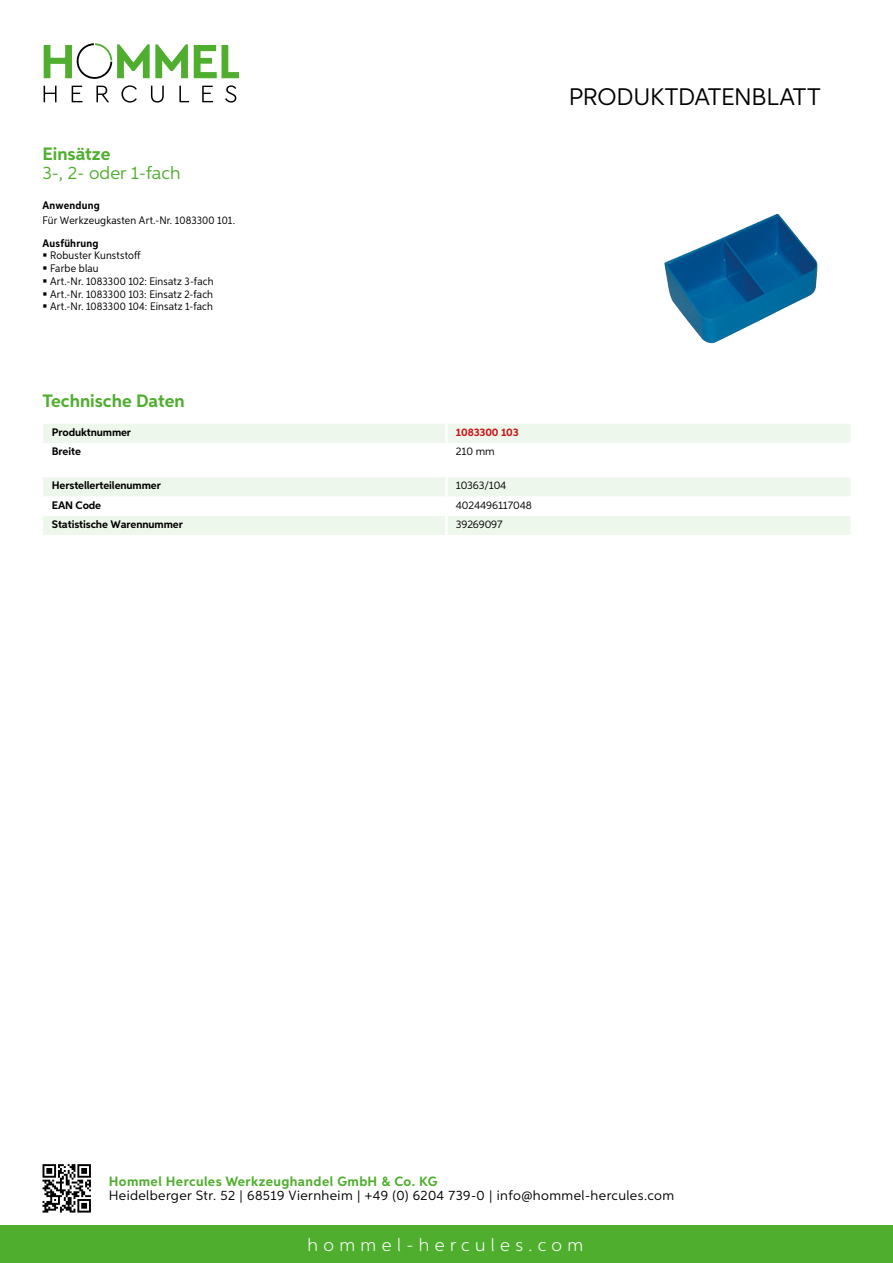
<style>
.page{position:relative;width:893px;height:1263px;background:#fff}
.page>*{position:absolute;margin:0;border:0;box-sizing:border-box;transform-origin:0 0}
.t1{font:24px "Aspira";letter-spacing:-.01em;color:#000}
.t2{font:700 18px "Aspira";color:#50ae2f}
.t3{font:300 18px "Aspira";letter-spacing:.3em;color:#fff}
.t4{font:18px "Aspira";color:#50ae2f}
.t5{font:13.5px "Aspira";letter-spacing:.03em;color:#000}
.t6{font:700 13.5px "Aspira";letter-spacing:.03em;color:#50ae2f}
.t7{font:10.95px/12.8px "Aspira Nar";letter-spacing:.015em;color:#000}
.t8{font:700 10.95px "Aspira";letter-spacing:-.01em;color:#000}
.t9{font:10.95px "Aspira";letter-spacing:-.01em;color:#000}
.t10{font:700 10.95px "Aspira Nar";letter-spacing:.02em;color:#000}
.t11{font:700 10.95px "Aspira";letter-spacing:-.01em;color:#cd1013}
</style>
<div class="page">
<div style="left:0;top:1226px;width:893px;height:37px;background:#50ae2f"></div>
<svg style="left:43px;top:1164px;width:48px;height:48px"></svg>
<svg style="left:194px;top:45px;width:45px;height:33px"></svg>
<svg style="left:44px;top:43px;width:144px;height:36px"></svg>
<svg style="left:44px;top:86px;width:13px;height:16px"></svg>
<svg style="left:72px;top:86px;width:10px;height:16px"></svg>
<svg style="left:96px;top:86px;width:13px;height:16px"></svg>
<svg style="left:121px;top:85px;width:16px;height:18px"></svg>
<svg style="left:151px;top:86px;width:13px;height:17px"></svg>
<svg style="left:179px;top:86px;width:10px;height:16px"></svg>
<svg style="left:202px;top:86px;width:11px;height:16px"></svg>
<svg style="left:225px;top:85px;width:11px;height:18px"></svg>
<div style="left:43px;top:424px;width:807px;height:19px;background:#eef7eb"></div>
<svg style="left:43px;top:477px;width:807px;height:58px"></svg>
<hr style="left:445px;top:516px;width:3px;height:19px;background:#fff">
<img style="left:664px;top:213px;width:154px;height:131px">
<h2 class="t2" style="left:43px;top:142px;width:69px">Einsätze</h2>
<h2 class="t4" style="left:43px;top:162px;width:140px">3-, 2- oder 1-fach</h2>
<p class="t10" style="left:43px;top:199px;width:59px">Anwendung</p>
<p class="t7" style="left:43px;top:214px;width:194px">Für Werkzeugkasten Art.-Nr. 1083300 101.</p>
<p class="t10" style="left:43px;top:236px;width:58px">Ausführung</p>
<p class="t7" style="left:50px;top:249px;width:165px">Robuster Kunststoff<br>Farbe blau<br>Art.-Nr. 1083300 102: Einsatz 3-fach<br>Art.-Nr. 1083300 103: Einsatz 2-fach<br>Art.-Nr. 1083300 104: Einsatz 1-fach</p>
<h2 class="t2" style="left:43px;top:390px;width:144px">Technische Daten</h2>
<p class="t8" style="left:52px;top:425px;width:81px">Produktnummer</p>
<p class="t11" style="left:456px;top:425px;width:64px">1083300 103</p>
<p class="t8" style="left:52px;top:444px;width:31px">Breite</p>
<p class="t9" style="left:456px;top:444px;width:40px">210 mm</p>
<p class="t8" style="left:52px;top:479px;width:111px">Herstellerteilenummer</p>
<p class="t9" style="left:456px;top:479px;width:52px">10363/104</p>
<p class="t8" style="left:52px;top:498px;width:51px">EAN Code</p>
<p class="t9" style="left:456px;top:498px;width:78px">4024496117048</p>
<p class="t8" style="left:52px;top:517px;width:132px">Statistische Warennummer</p>
<p class="t9" style="left:456px;top:517px;width:48px">39269097</p>
<h1 class="t1" style="left:569px;top:82px;width:253px">Produktdatenblatt</h1>
<p class="t6" style="left:109px;top:1172px;width:330px">Hommel Hercules Werkzeughandel GmbH &amp; Co. KG</p>
<p class="t5" style="left:109px;top:1187px;width:567px">Heidelberger Str. 52 | 68519 Viernheim | +49 (0) 6204 739-0 | info@hommel-hercules.com</p>
<h2 class="t3" style="left:307px;top:1234px;width:277px">hommel-hercules.com</h2>
</div>
